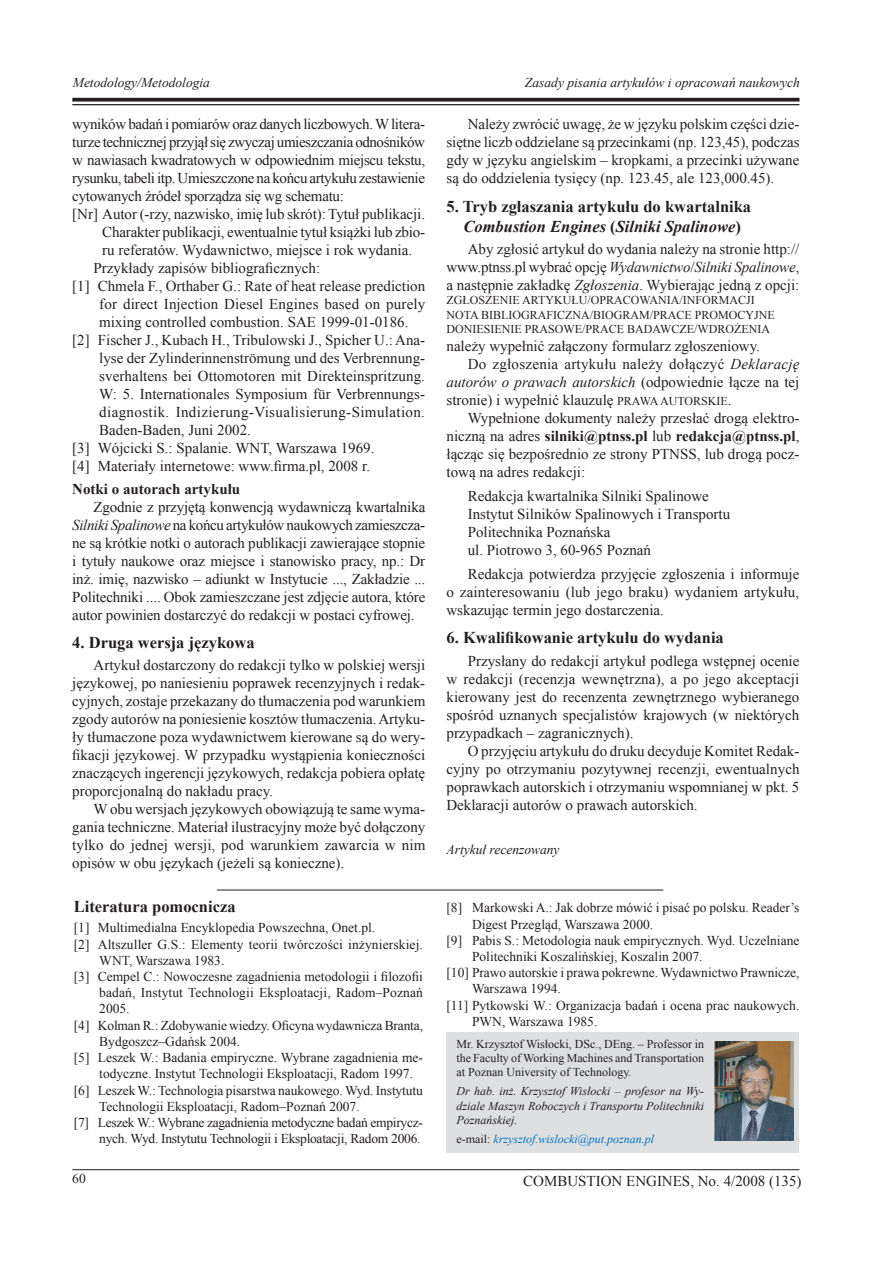
<style>
.page{position:relative;width:893px;height:1263px;background:#fff}
.page>*{position:absolute;margin:0;border:0;box-sizing:border-box;transform-origin:0 0}
.Art-Wstep{font:700 16.5px/19.8px "Times New Roman";color:#231f20;text-align:center}
.Art-Tekst{font:15px/18px "Times New Roman";color:#231f20;text-align:justify}
.Art-Punkty{font:15px/18px "Times New Roman";letter-spacing:.025em;color:#231f20;text-align:justify}
.Art-Text-0{font:15px/18px "Times New Roman";color:#231f20;text-align:justify}
.Art-Wstep-2_PL{font:700 15px "Times New Roman";color:#231f20}
.Art-Literat_10{font:13.5px/16.2px "Times New Roman";color:#231f20}
.Art-Literat_10-2{font:13.5px/16.2px "Times New Roman";letter-spacing:-.02em;color:#231f20;text-align:right}
.Nagl_strony_L{font:italic 13.5px "Times New Roman";color:#231f20}
.Art-Text-0-2{font:italic 13.5px "Times New Roman";color:#231f20}
.Art-Text-0-3{font:12px "Times New Roman";color:#231f20}
.Art-Odnosnik{font:12px/14.4px "Times New Roman";color:#231f20;text-align:justify}
.Art-Odnosnik-GB{font:italic 12px/14.4px "Times New Roman";color:#231f20;text-align:justify}
.Art-Odnosnik-2{font:italic 12px "Times New Roman";color:#0072bc}
.s1{font-style:italic}
.s2{font-size:12px}
.s3{font-weight:700}
.s4{font-style:normal;color:#231f20}
</style>
<div class="page">
<svg style="left:72px;top:98px;width:727px;height:4px;background:#3a3738"></svg>
<hr style="left:72px;top:104px;width:727px;height:1px;background:#231f20">
<hr style="left:72px;top:1169px;width:727px;height:1px;background:#231f20">
<hr style="left:217px;top:890px;width:446px;height:1px;background:#231f20">
<div style="left:446px;top:1032px;width:353px;height:120px;background:#dedfe1"></div>
<img style="left:714px;top:1042px;width:79px;height:99px">
<p class="Nagl_strony_L" style="left:73px;top:73px;width:139px">Metodology/Metodologia</p>
<p class="Nagl_strony_L" style="left:525px;top:73px;width:276px">Zasady pisania artykułów i opracowań naukowych</p>
<p class="Art-Tekst" style="left:72px;top:115px;width:354px">wyników badań i pomiarów oraz danych liczbowych. W litera&shy;turze technicznej przyjął się zwyczaj umieszczania odnośników w nawiasach kwadratowych w odpowiednim miejscu tekstu, rysunku, tabeli itp. Umieszczone na końcu artykułu zestawienie cytowanych źródeł sporządza się wg schematu:</p>
<p class="Art-Text-0" style="left:102px;top:205px;width:324px;text-indent:-30px">[Nr] Autor (-rzy, nazwisko, imię lub skrót): Tytuł publikacji.<br>Charakter publikacji, ewentualnie tytuł książki lub zbio&shy;ru referatów. Wydawnictwo, miejsce i rok wydania.</p>
<p class="Art-Tekst" style="left:94px;top:259px;width:228px">Przykłady zapisów bibliograficznych:</p>
<p class="Art-Tekst" style="left:99px;top:277px;width:327px;text-indent:-27px">[1] Chmela F., Orthaber G.: Rate of heat release prediction for direct Injection Diesel Engines based on purely mixing controlled combustion. SAE 1999-01-0186.</p>
<p class="Art-Punkty" style="left:99px;top:331px;width:327px;text-indent:-27px">[2] Fischer J., Kubach H., Tribulowski J., Spicher U.: Ana&shy;lyse der Zylinderinnenströmung und des Verbrennung&shy;sverhaltens bei Ottomotoren mit Direkteinspritzung.<br>W: 5. Internationales Symposium für Verbrennungs&shy;diagnostik. Indizierung-Visualisierung-Simulation.<br>Baden-Baden, Juni 2002.</p>
<p class="Art-Tekst" style="left:72px;top:439px;width:304px">[3] Wójcicki S.: Spalanie. WNT, Warszawa 1969.</p>
<p class="Art-Tekst" style="left:72px;top:457px;width:299px">[4] Materiały internetowe: www.firma.pl, 2008 r.</p>
<p class="Art-Wstep-2_PL" style="left:72px;top:478px;width:169px">Notki o autorach artykułu</p>
<p class="Art-Tekst" style="left:72px;top:497px;width:355px;text-indent:21px">Zgodnie z przyjętą konwencją wydawniczą kwartalnika <span class="s1">Silniki Spalinowe</span> na końcu artykułów naukowych zamieszcza&shy;ne są krótkie notki o autorach publikacji zawierające stopnie i tytuły naukowe oraz miejsce i stanowisko pracy, np.: Dr inż. imię, nazwisko – adiunkt w Instytucie ..., Zakładzie ...<br>Politechniki .... Obok zamieszczane jest zdjęcie autora, które autor powinien dostarczyć do redakcji w postaci cyfrowej.</p>
<p class="Art-Wstep" style="left:72px;top:632px;width:184px">4. Druga wersja językowa</p>
<p class="Art-Tekst" style="left:72px;top:656px;width:355px;text-indent:21px">Artykuł dostarczony do redakcji tylko w polskiej wersji językowej, po naniesieniu poprawek recenzyjnych i redak&shy;cyjnych, zostaje przekazany do tłumaczenia pod warunkiem zgody autorów na poniesienie kosztów tłumaczenia. Artyku&shy;ły tłumaczone poza wydawnictwem kierowane są do wery&shy;fikacji językowej. W przypadku wystąpienia konieczności znaczących ingerencji językowych, redakcja pobiera opłatę proporcjonalną do nakładu pracy.</p>
<p class="Art-Tekst" style="left:72px;top:800px;width:355px;text-indent:21px">W obu wersjach językowych obowiązują te same wyma&shy;gania techniczne. Materiał ilustracyjny może być dołączony tylko do jednej wersji, pod warunkiem zawarcia w nim opisów w obu językach (jeżeli są konieczne).</p>
<p class="Art-Wstep" style="left:74px;top:896px;width:163px">Literatura pomocnicza</p>
<p class="Art-Literat_10" style="left:74px;top:920px;width:303px">[1] Multimedialna Encyklopedia Powszechna, Onet.pl.</p>
<p class="Art-Literat_10" style="left:99px;top:936px;width:325px;text-indent:-25px">[2] Altszuller G.S.: Elementy teorii twórczości inżynierskiej.<br>WNT, Warszawa 1983.</p>
<p class="Art-Literat_10" style="left:99px;top:968px;width:325px;text-align:justify;text-indent:-25px">[3] Cempel C.: Nowoczesne zagadnienia metodologii i filozofii badań, Instytut Technologii Eksploatacji, Radom–Poznań 2005.</p>
<p class="Art-Literat_10" style="left:99px;top:1017px;width:325px;text-indent:-25px">[4] Kolman R.: Zdobywanie wiedzy. Oficyna wydawnicza Branta,<br>Bydgoszcz–Gdańsk 2004.</p>
<p class="Art-Literat_10" style="left:99px;top:1049px;width:325px;text-indent:-25px">[5] Leszek W.: Badania empiryczne. Wybrane zagadnienia me&shy;todyczne. Instytut Technologii Eksploatacji, Radom 1997.</p>
<p class="Art-Literat_10" style="left:99px;top:1082px;width:325px;text-indent:-25px">[6] Leszek W.: Technologia pisarstwa naukowego. Wyd. Instytutu<br>Technologii Eksploatacji, Radom–Poznań 2007.</p>
<p class="Art-Literat_10-2" style="left:74px;top:1114px;width:351px">[7] Leszek W.: Wybrane zagadnienia metodyczne badań empirycz&shy;nych. Wyd. Instytutu Technologii i Eksploatacji, Radom 2006.</p>
<p class="Art-Tekst" style="left:446px;top:115px;width:355px;text-indent:21px">Należy zwrócić uwagę, że w języku polskim części dzie&shy;siętne liczb oddzielane są przecinkami (np. 123,45), podczas gdy w języku angielskim – kropkami, a przecinki używane są do oddzielenia tysięcy (np. 123.45, ale 123,000.45).</p>
<p class="Art-Wstep" style="left:446px;top:196px;width:306px">5. Tryb zgłaszania artykułu do kwartalnika<br><span class="s1">Combustion Engines</span> (<span class="s1">Silniki Spalinowe</span>)</p>
<p class="Art-Tekst" style="left:446px;top:240px;width:354px;text-indent:21px">Aby zgłosić artykuł do wydania należy na stronie http:// www.ptnss.pl wybrać opcję <span class="s1">Wydawnictwo</span>/<span class="s1">Silniki Spalinowe</span>, a następnie zakładkę <span class="s1">Zgłoszenia</span>. Wybierając jedną z opcji:</p>
<p class="Art-Text-0-3" style="left:446px;top:292px;width:310px">ZGŁOSZENIE ARTYKUŁU/OPRACOWANIA/INFORMACJI</p>
<p class="Art-Text-0-3" style="left:446px;top:306px;width:330px">NOTA BIBLIOGRAFICZNA/BIOGRAM/PRACE PROMOCYJNE</p>
<p class="Art-Text-0-3" style="left:446px;top:321px;width:325px">DONIESIENIE PRASOWE/PRACE BADAWCZE/WDROŻENIA</p>
<p class="Art-Text-0" style="left:446px;top:337px;width:315px">należy wypełnić załączony formularz zgłoszeniowy.</p>
<p class="Art-Tekst" style="left:446px;top:355px;width:354px;text-indent:21px">Do zgłoszenia artykułu należy dołączyć <span class="s1">Deklarację autorów o prawach autorskich</span> (odpowiednie łącze na tej stronie) i wypełnić klauzulę <span class="s2">PRAWA AUTORSKIE</span>.</p>
<p class="Art-Tekst" style="left:446px;top:409px;width:354px;text-indent:21px">Wypełnione dokumenty należy przesłać drogą elektro&shy;niczną na adres <span class="s3">silniki@ptnss.pl</span> lub <span class="s3">redakcja@ptnss.pl</span>, łącząc się bezpośrednio ze strony PTNSS, lub drogą pocz&shy;tową na adres redakcji:</p>
<p class="Art-Tekst" style="left:468px;top:487px;width:243px">Redakcja kwartalnika Silniki Spalinowe</p>
<p class="Art-Tekst" style="left:468px;top:505px;width:264px">Instytut Silników Spalinowych i Transportu</p>
<p class="Art-Tekst" style="left:468px;top:523px;width:144px">Politechnika Poznańska</p>
<p class="Art-Tekst" style="left:468px;top:541px;width:185px">ul. Piotrowo 3, 60-965 Poznań</p>
<p class="Art-Tekst" style="left:446px;top:565px;width:354px;text-indent:21px">Redakcja potwierdza przyjęcie zgłoszenia i informuje o zainteresowaniu (lub jego braku) wydaniem artykułu, wskazując termin jego dostarczenia.</p>
<p class="Art-Wstep" style="left:446px;top:627px;width:279px">6. Kwalifikowanie artykułu do wydania</p>
<p class="Art-Tekst" style="left:446px;top:651px;width:354px;text-indent:21px">Przysłany do redakcji artykuł podlega wstępnej ocenie w redakcji (recenzja wewnętrzna), a po jego akceptacji kierowany jest do recenzenta zewnętrznego wybieranego spośród uznanych specjalistów krajowych (w niektórych przypadkach – zagranicznych).</p>
<p class="Art-Tekst" style="left:446px;top:741px;width:355px;text-indent:21px">O przyjęciu artykułu do druku decyduje Komitet Redak&shy;cyjny po otrzymaniu pozytywnej recenzji, ewentualnych poprawkach autorskich i otrzymaniu wspomnianej w pkt. 5<br>Deklaracji autorów o prawach autorskich.</p>
<p class="Art-Text-0-2" style="left:446px;top:840px;width:115px">Artykuł recenzowany</p>
<p class="Art-Literat_10" style="left:472px;top:899px;width:329px;text-indent:-26px">[8] Markowski A.: Jak dobrze mówić i pisać po polsku. Reader’s<br>Digest Przegląd, Warszawa 2000.</p>
<p class="Art-Literat_10" style="left:472px;top:932px;width:329px;text-indent:-26px">[9] Pabis S.: Metodologia nauk empirycznych. Wyd. Uczelniane<br>Politechniki Koszalińskiej, Koszalin 2007.</p>
<p class="Art-Literat_10" style="left:472px;top:964px;width:329px;text-indent:-26px">[10] Prawo autorskie i prawa pokrewne. Wydawnictwo Prawnicze,<br>Warszawa 1994.</p>
<p class="Art-Literat_10" style="left:472px;top:997px;width:329px;text-indent:-26px">[11] Pytkowski W.: Organizacja badań i ocena prac naukowych.<br>PWN, Warszawa 1985.</p>
<p class="Art-Odnosnik" style="left:456px;top:1036px;width:249px">Mr. Krzysztof Wisłocki, DSc., DEng. – Professor in the Faculty of Working Machines and Transportation at Poznan University of Technology.</p>
<p class="Art-Odnosnik-GB" style="left:456px;top:1083px;width:249px">Dr hab. inż. Krzysztof Wisłocki – profesor na Wy&shy;dziale Maszyn Roboczych i Transportu Politechniki Poznańskiej.</p>
<p class="Art-Odnosnik-2" style="left:456px;top:1130px;width:199px"><span class="s4">e-mail:</span> krzysztof.wislocki@put.poznan.pl</p>
<p class="Art-Literat_10" style="left:72px;top:1170px;width:15px">60</p>
<p class="Art-Tekst" style="left:523px;top:1171px;width:280px">COMBUSTION ENGINES, No. 4/2008 (135)</p>
</div>
